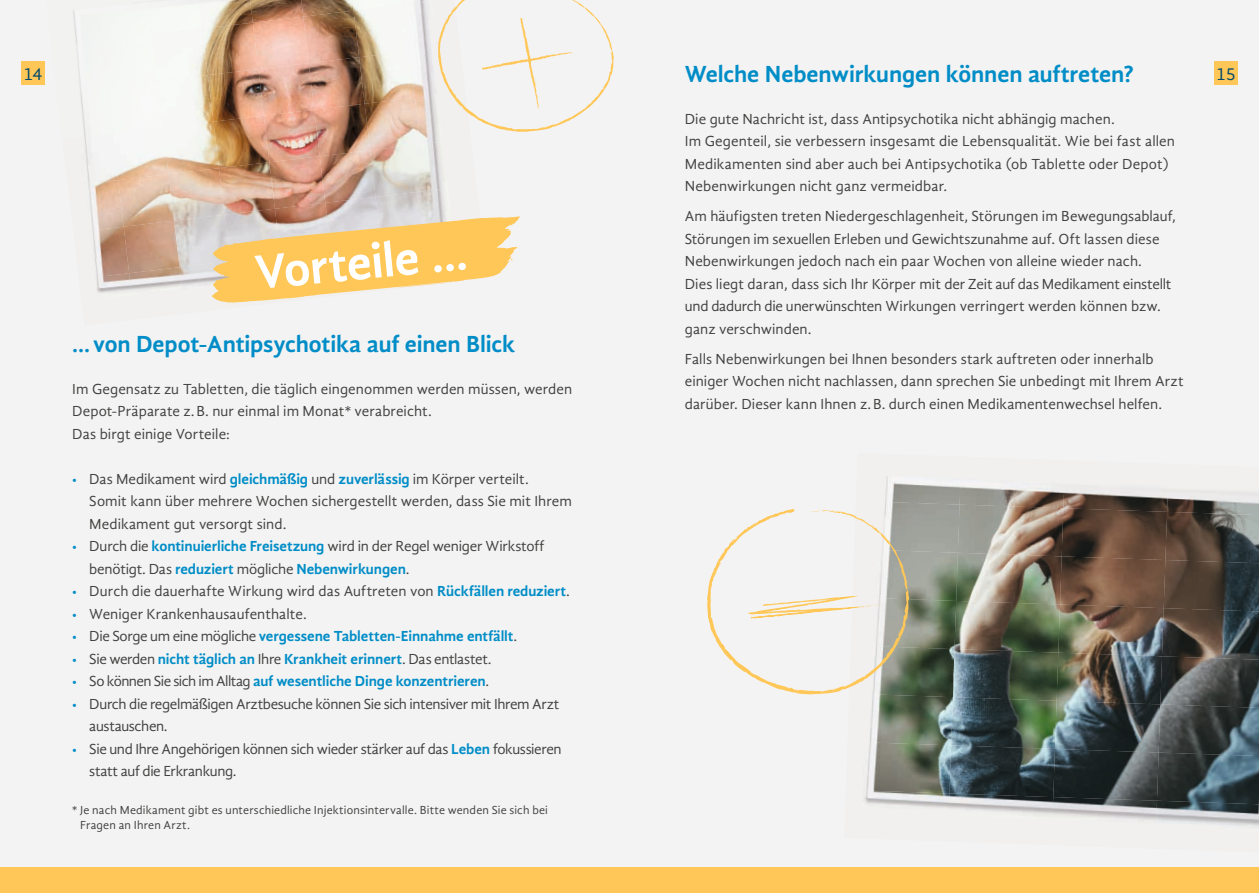
<style>
.page{position:relative;width:1259px;height:893px;background:#f4f3f3}
.page>*{position:absolute;margin:0;border:0;box-sizing:border-box;transform-origin:0 0}
.t1{font:700 49.8px "Gandhi Sans";color:#fff}
.t2{font:700 24px "Gandhi Sans";letter-spacing:-.005em;color:#008dc7}
.t3{font:18px "Gandhi Sans";color:#00486c}
.t4{font:15px/22.5px "Gandhi Sans";letter-spacing:.005em;color:#40403f}
.t5{font:700 15px "Gandhi Sans";letter-spacing:-.005em;color:#008dc7}
.t6{font:15px/22.5px "Gandhi Sans";letter-spacing:-.025em;color:#40403f}
.t7{font:15px/22.5px "Gandhi Sans";letter-spacing:-.015em;color:#40403f}
.t8{font:12px/15px "Gandhi Sans";letter-spacing:.015em;color:#40403f}
.s1{font-size:12px;color:#008dc7}
.s2{font-weight:700;color:#008dc7}
.s3{font-weight:400;font-size:12px}
.s4{font-weight:400;color:#40403f}
</style>
<div class="page">
<div style="left:1214px;top:61px;width:23px;height:24px;background:#ffc757"></div>
<div style="left:21px;top:61px;width:24px;height:24px;background:#ffc757"></div>
<div style="left:0;top:867px;width:1259px;height:26px;background:#ffc757"></div>
<img style="left:73px;top:11px;width:4px;height:29px">
<img style="left:213px;top:0;width:37px;height:23px">
<img style="left:250px;top:0;width:51px;height:23px">
<img style="left:301px;top:0;width:51px;height:17px">
<img style="left:76px;top:40px;width:5px;height:47px">
<img style="left:199px;top:57px;width:3px;height:18px">
<img style="left:202px;top:23px;width:51px;height:52px">
<img style="left:253px;top:17px;width:50px;height:52px">
<img style="left:303px;top:11px;width:50px;height:52px">
<img style="left:353px;top:6px;width:28px;height:51px">
<img style="left:417px;top:0;width:13px;height:45px">
<img style="left:80px;top:87px;width:6px;height:46px">
<img style="left:198px;top:75px;width:10px;height:47px">
<img style="left:208px;top:69px;width:50px;height:53px">
<img style="left:258px;top:63px;width:51px;height:53px">
<img style="left:309px;top:57px;width:50px;height:53px">
<img style="left:359px;top:51px;width:50px;height:53px">
<img style="left:409px;top:45px;width:27px;height:53px">
<img style="left:84px;top:133px;width:29px;height:47px">
<img style="left:113px;top:157px;width:50px;height:23px">
<img style="left:163px;top:122px;width:50px;height:52px">
<img style="left:213px;top:116px;width:51px;height:52px">
<img style="left:264px;top:110px;width:50px;height:52px">
<img style="left:314px;top:104px;width:50px;height:52px">
<img style="left:364px;top:98px;width:51px;height:52px">
<img style="left:415px;top:92px;width:24px;height:46px">
<img style="left:88px;top:180px;width:30px;height:47px">
<img style="left:118px;top:174px;width:50px;height:53px">
<img style="left:168px;top:168px;width:51px;height:53px">
<img style="left:219px;top:162px;width:50px;height:53px">
<img style="left:269px;top:156px;width:51px;height:53px">
<img style="left:320px;top:150px;width:50px;height:53px">
<img style="left:370px;top:144px;width:50px;height:53px">
<img style="left:420px;top:138px;width:24px;height:53px">
<img style="left:92px;top:227px;width:32px;height:46px">
<img style="left:124px;top:221px;width:50px;height:52px">
<img style="left:174px;top:215px;width:50px;height:52px">
<img style="left:224px;top:209px;width:51px;height:7px">
<img style="left:275px;top:203px;width:50px;height:13px">
<img style="left:325px;top:197px;width:50px;height:19px">
<img style="left:375px;top:191px;width:51px;height:25px">
<img style="left:426px;top:185px;width:19px;height:31px">
<img style="left:96px;top:273px;width:33px;height:20px">
<img style="left:129px;top:267px;width:50px;height:24px">
<img style="left:179px;top:261px;width:32px;height:25px">
<svg style="left:211px;top:216px;width:309px;height:87px"></svg>
<svg style="left:438px;top:0;width:176px;height:132px"></svg>
<img style="left:885px;top:476px;width:74px;height:25px">
<img style="left:959px;top:486px;width:104px;height:18px">
<img style="left:1063px;top:489px;width:104px;height:19px">
<img style="left:1167px;top:489px;width:92px;height:23px">
<img style="left:958px;top:504px;width:105px;height:49px">
<img style="left:1061px;top:508px;width:106px;height:48px">
<img style="left:1165px;top:512px;width:94px;height:48px">
<img style="left:909px;top:549px;width:49px;height:48px">
<img style="left:956px;top:553px;width:105px;height:48px">
<img style="left:1060px;top:556px;width:105px;height:48px">
<img style="left:1163px;top:560px;width:96px;height:48px">
<img style="left:909px;top:597px;width:47px;height:48px">
<img style="left:954px;top:601px;width:106px;height:48px">
<img style="left:1058px;top:604px;width:105px;height:49px">
<img style="left:1162px;top:608px;width:97px;height:48px">
<img style="left:909px;top:645px;width:45px;height:48px">
<img style="left:952px;top:649px;width:106px;height:48px">
<img style="left:1056px;top:653px;width:106px;height:48px">
<img style="left:1160px;top:656px;width:99px;height:48px">
<img style="left:869px;top:693px;width:84px;height:49px">
<img style="left:951px;top:697px;width:105px;height:48px">
<img style="left:1055px;top:701px;width:105px;height:48px">
<img style="left:1158px;top:704px;width:101px;height:48px">
<img style="left:866px;top:742px;width:85px;height:48px">
<img style="left:949px;top:745px;width:106px;height:48px">
<img style="left:1053px;top:749px;width:105px;height:48px">
<img style="left:1157px;top:752px;width:102px;height:49px">
<img style="left:863px;top:790px;width:86px;height:18px">
<img style="left:947px;top:793px;width:106px;height:23px">
<img style="left:1051px;top:797px;width:106px;height:24px">
<img style="left:1155px;top:801px;width:104px;height:26px">
<svg style="left:707px;top:509px;width:202px;height:186px"></svg>
<h2 class="t2" style="left:685px;top:60px;width:450px">Welche Nebenwirkungen können auftreten?</h2>
<p class="t4" style="left:685px;top:108px;width:492px">Die gute Nachricht ist, dass Antipsychotika nicht abhängig machen.<br>Im Gegenteil, sie verbessern insgesamt die Lebensqualität. Wie bei fast allen Medikamenten sind aber auch bei Antipsychotika (ob Tablette oder Depot)<br>Nebenwirkungen nicht ganz vermeidbar.</p>
<p class="t4" style="left:685px;top:205px;width:492px">Am häufigsten treten Niedergeschlagenheit, Störungen im Bewegungsablauf, Störungen im sexuellen Erleben und Gewichtszunahme auf. Oft lassen diese Nebenwirkungen jedoch nach ein paar Wochen von alleine wieder nach.<br>Dies liegt daran, dass sich Ihr Körper mit der Zeit auf das Medikament einstellt und dadurch die unerwünschten Wirkungen verringert werden können bzw. ganz verschwinden.</p>
<p class="t4" style="left:685px;top:348px;width:500px">Falls Nebenwirkungen bei Ihnen besonders stark auftreten oder innerhalb einiger Wochen nicht nachlassen, dann sprechen Sie unbedingt mit Ihrem Arzt darüber. Dieser kann Ihnen z. B. durch einen Medikamentenwechsel helfen.</p>
<p class="t3" style="left:24px;top:64px;width:20px">14</p>
<p class="t3" style="left:1216px;top:64px;width:21px">15</p>
<h1 class="t1" style="left:252px;top:245px;width:214px;rotate:-6deg">Vorteile ...</h1>
<h2 class="t2" style="left:72px;top:330px;width:444px">... von Depot-Antipsychotika auf einen Blick</h2>
<p class="t4" style="left:72px;top:378px;width:501px">Im Gegensatz zu Tabletten, die täglich eingenommen werden müssen, werden<br>Depot-Präparate z. B. nur einmal im Monat* verabreicht.<br>Das birgt einige Vorteile:</p>
<p class="t4" style="left:89px;top:468px;width:484px;text-indent:-17px"><span class="s1">•</span> Das Medikament wird <span class="s2">gleichmäßig</span> und <span class="s2">zuverlässig</span> im Körper verteilt.<br>Somit kann über mehrere Wochen sichergestellt werden, dass Sie mit Ihrem<br>Medikament gut versorgt sind.</p>
<p class="t7" style="left:89px;top:535px;width:456px;text-indent:-17px"><span class="s1">•</span> Durch die <span class="s2">kontinuierliche Freisetzung</span> wird in der Regel weniger Wirkstoff benötigt. Das <span class="s2">reduziert</span> mögliche <span class="s2">Nebenwirkungen</span>.</p>
<p class="t4" style="left:72px;top:580px;width:499px"><span class="s1">•</span> Durch die dauerhafte Wirkung wird das Auftreten von <span class="s2">Rückfällen reduziert</span>.</p>
<p class="t4" style="left:72px;top:603px;width:236px"><span class="s1">•</span> Weniger Krankenhausaufenthalte.</p>
<p class="t5" style="left:72px;top:628px;width:446px"><span class="s3">•</span> <span class="s4">Die Sorge um eine mögliche</span> vergessene Tabletten-Einnahme entfällt<span class="s4">.</span></p>
<p class="t5" style="left:72px;top:650px;width:420px"><span class="s3">•</span> <span class="s4">Sie werden</span> nicht täglich an <span class="s4">Ihre</span> Krankheit erinnert<span class="s4">. Das entlastet.</span></p>
<p class="t5" style="left:72px;top:673px;width:418px"><span class="s3">•</span> <span class="s4">So können Sie sich im Alltag</span> auf wesentliche Dinge konzentrieren<span class="s4">.</span></p>
<p class="t6" style="left:89px;top:693px;width:472px;text-indent:-17px"><span class="s1">•</span> Durch die regelmäßigen Arztbesuche können Sie sich intensiver mit Ihrem Arzt austauschen.</p>
<p class="t6" style="left:89px;top:738px;width:474px;text-indent:-17px"><span class="s1">•</span> Sie und Ihre Angehörigen können sich wieder stärker auf das <span class="s2">Leben</span> fokussieren statt auf die Erkrankung.</p>
<p class="t8" style="left:80px;top:802px;width:469px;text-indent:-8px">* Je nach Medikament gibt es unterschiedliche Injektionsintervalle. Bitte wenden Sie sich bei<br>Fragen an Ihren Arzt.</p>
</div>
